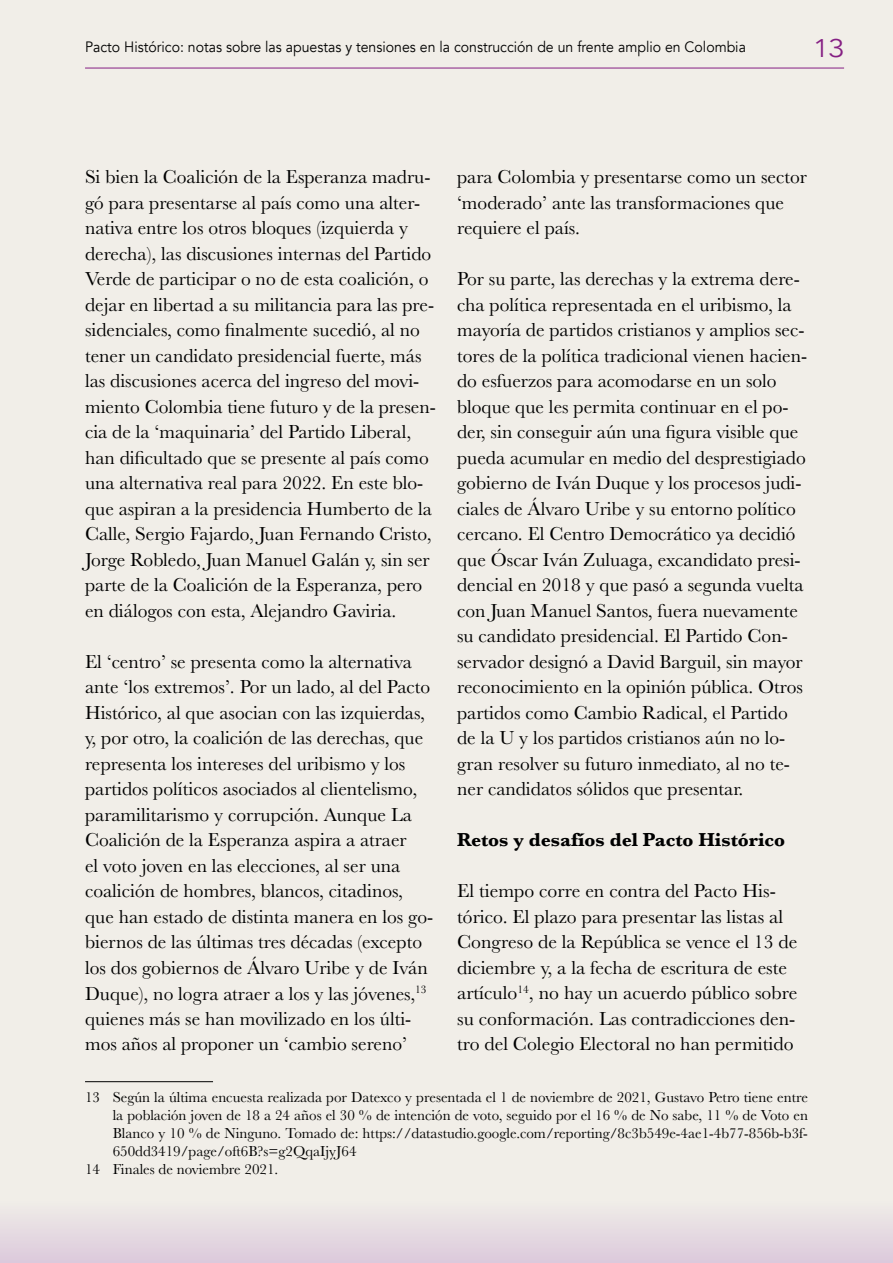
<style>
.page{position:relative;width:893px;height:1263px;background:#f1eee8}
.page>*{position:absolute;margin:0;border:0;box-sizing:border-box;transform-origin:0 0}
.t1{font:300 25.5px "Avenir";color:#851f83;scale:1.2 1}
.t2{font:19.5px/25.5px "Baskerville";color:#000}
.t3{font:700 19.5px "Baskerville";color:#000}
.t4{font:15px "Baskerville";color:#000}
.t5{font:15px "Avenir";color:#000;scale:.94 1}
</style>
<div class="page">
<hr style="left:85px;top:68px;width:759px;height:1px;background:#851f83">
<div style="left:0;top:1200px;width:893px;height:63px;background:linear-gradient(to bottom,#f0eee8,#dbc9db)"></div>
<hr style="left:85px;top:1081px;width:128px;height:1px;background:#000">
<p class="t5" style="left:85px;top:38px;width:705px">Pacto Histórico: notas sobre las apuestas y tensiones en la construcción de un frente amplio en Colombia</p>
<h1 class="t1" style="left:813px;top:34px;width:27px">13</h1>
<p class="t2" style="left:85px;top:164px;width:352px">Si bien la Coalición de la Esperanza madru&shy;gó para presentarse al país como una alter&shy;nativa entre los otros bloques (izquierda y derecha), las discusiones internas del Partido Verde de participar o no de esta coalición, o dejar en libertad a su militancia para las pre&shy;sidenciales, como finalmente sucedió, al no tener un candidato presidencial fuerte, más las discusiones acerca del ingreso del movi&shy;miento Colombia tiene futuro y de la presen&shy;cia de la ‘maquinaria’ del Partido Liberal, han dificultado que se presente al país como una alternativa real para 2022. En este blo&shy;que aspiran a la presidencia Humberto de la Calle, Sergio Fajardo, Juan Fernando Cristo, Jorge Robledo, Juan Manuel Galán y, sin ser parte de la Coalición de la Esperanza, pero en diálogos con esta, Alejandro Gaviria.</p>
<p class="t2" style="left:85px;top:649px;width:350px">El ‘centro’ se presenta como la alternativa ante ‘los extremos’. Por un lado, al del Pacto Histórico, al que asocian con las izquierdas, y, por otro, la coalición de las derechas, que representa los intereses del uribismo y los partidos políticos asociados al clientelismo, paramilitarismo y corrupción. Aunque La Coalición de la Esperanza aspira a atraer<br>el voto joven en las elecciones, al ser una coalición de hombres, blancos, citadinos, que han estado de distinta manera en los go&shy;biernos de las últimas tres décadas (excepto los dos gobiernos de Álvaro Uribe y de Iván Duque), no logra atraer a los y las jóvenes,<sup>13 </sup>quienes más se han movilizado en los últi&shy;mos años al proponer un ‘cambio sereno’</p>
<p class="t2" style="left:457px;top:164px;width:351px">para Colombia y presentarse como un sector ‘moderado’ ante las transformaciones que requiere el país.</p>
<p class="t2" style="left:457px;top:266px;width:352px">Por su parte, las derechas y la extrema dere&shy;cha política representada en el uribismo, la mayoría de partidos cristianos y amplios sec&shy;tores de la política tradicional vienen hacien&shy;do esfuerzos para acomodarse en un solo bloque que les permita continuar en el po&shy;der, sin conseguir aún una figura visible que pueda acumular en medio del desprestigiado gobierno de Iván Duque y los procesos judi&shy;ciales de Álvaro Uribe y su entorno político cercano. El Centro Democrático ya decidió que Óscar Iván Zuluaga, excandidato presi&shy;dencial en 2018 y que pasó a segunda vuelta con Juan Manuel Santos, fuera nuevamente su candidato presidencial. El Partido Con&shy;servador designó a David Barguil, sin mayor reconocimiento en la opinión pública. Otros partidos como Cambio Radical, el Partido de la U y los partidos cristianos aún no lo&shy;gran resolver su futuro inmediato, al no te&shy;ner candidatos sólidos que presentar.</p>
<p class="t3" style="left:457px;top:826px;width:330px">Retos y desafíos del Pacto Histórico</p>
<p class="t2" style="left:457px;top:878px;width:342px">El tiempo corre en contra del Pacto His&shy;tórico. El plazo para presentar las listas al Congreso de la República se vence el 13 de diciembre y, a la fecha de escritura de este artículo<sup>14</sup>, no hay un acuerdo público sobre su conformación. Las contradicciones den&shy;tro del Colegio Electoral no han permitido</p>
<p class="t4" style="left:85px;top:1088px;width:724px">13 Según la última encuesta realizada por Datexco y presentada el 1 de noviembre de 2021, Gustavo Petro tiene entre</p>
<p class="t4" style="left:113px;top:1106px;width:697px">la población joven de 18 a 24 años el 30 % de intención de voto, seguido por el 16 % de No sabe, 11 % de Voto en</p>
<p class="t4" style="left:113px;top:1124px;width:697px">Blanco y 10 % de Ninguno. Tomado de: https://datastudio.google.com/reporting/8c3b549e-4ae1-4b77-856b-b3f-</p>
<p class="t4" style="left:113px;top:1142px;width:245px">650dd3419/page/oft6B?s=g2QqaIjyJ64</p>
<p class="t4" style="left:85px;top:1160px;width:195px">14 Finales de noviembre 2021.</p>
</div>
